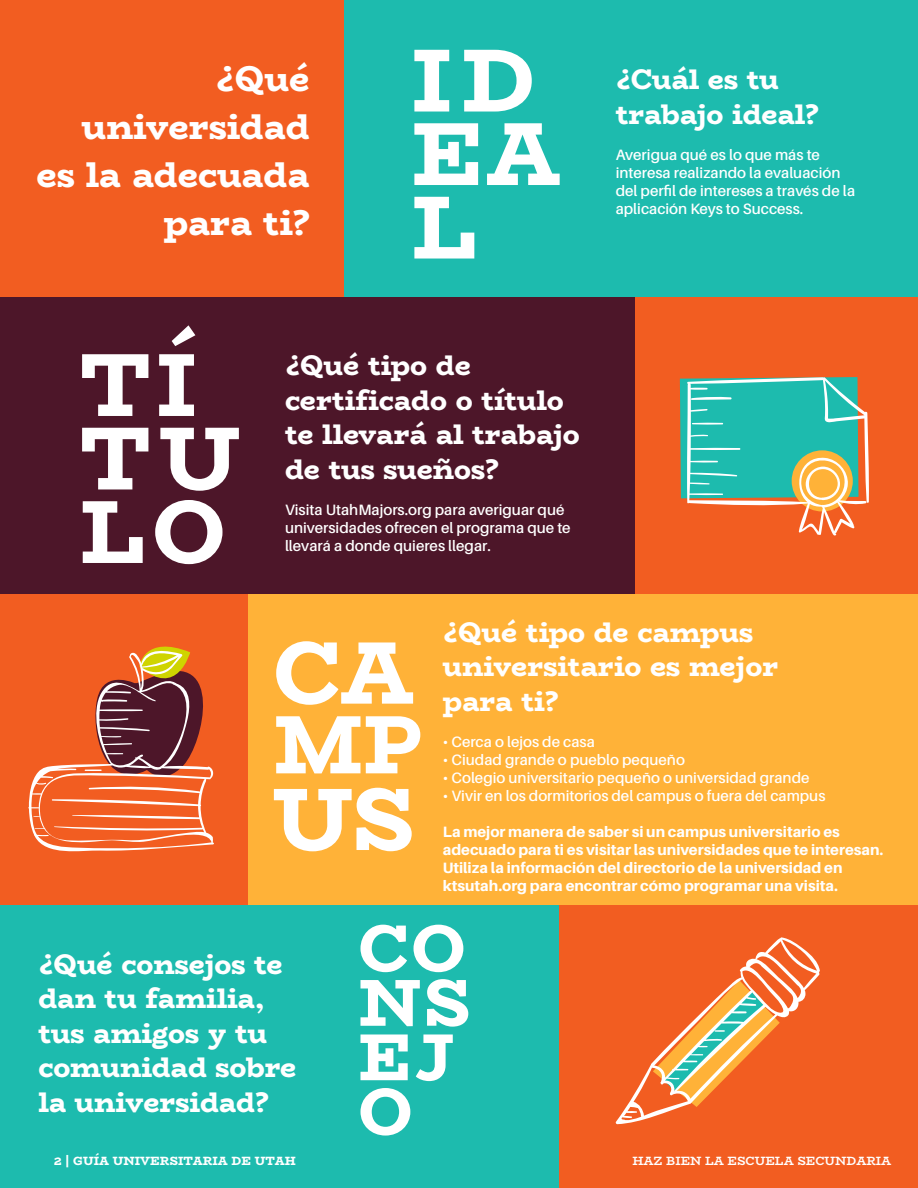
<style>
.page{position:relative;width:918px;height:1188px;background:#fff}
.page>*{position:absolute;margin:0;border:0;box-sizing:border-box;transform-origin:0 0}
.Large_Header_-_white{font:800 36px/48px "Bio Rhyme";color:#fff;text-align:right}
.Subheader_-_black{font:800 28.5px/34.5px "Bio Rhyme";color:#fff}
.Chart_text{font:600 15px/18px "Aileron";color:#fff}
.Chart_text-2{font:800 15px/18px "Aileron";color:#fff}
.t1{font:700 12px "Bio Rhyme";color:#fff}
.t2{font:800 12px "Bio Rhyme";color:#fff}
</style>
<div class="page">
<div style="left:0;top:905px;width:560px;height:283px;background:#1dbbae"></div>
<div style="left:560px;top:905px;width:358px;height:283px;background:#f25d21"></div>
<div style="left:634px;top:297px;width:284px;height:297px;background:#f25d21"></div>
<div style="left:0;top:594px;width:321px;height:311px;background:#f25d21"></div>
<div style="left:344px;top:0;width:574px;height:297px;background:#1dbbae"></div>
<div style="left:0;top:297px;width:634px;height:297px;background:#4d1629"></div>
<div style="left:248px;top:594px;width:670px;height:311px;background:#ffb238"></div>
<div style="left:0;top:0;width:344px;height:297px;background:#f25d21"></div>
<svg style="left:274px;top:788px;width:138px;height:63px"></svg>
<svg style="left:276px;top:716px;width:144px;height:57px"></svg>
<svg style="left:276px;top:641px;width:137px;height:64px"></svg>
<svg style="left:680px;top:377px;width:189px;height:159px"></svg>
<svg style="left:28px;top:646px;width:186px;height:206px"></svg>
<svg style="left:616px;top:937px;width:204px;height:187px"></svg>
<svg style="left:414px;top:197px;width:60px;height:62px"></svg>
<svg style="left:414px;top:123px;width:146px;height:62px"></svg>
<svg style="left:414px;top:50px;width:118px;height:62px"></svg>
<svg style="left:83px;top:500px;width:140px;height:64px"></svg>
<svg style="left:82px;top:428px;width:157px;height:63px"></svg>
<svg style="left:82px;top:325px;width:113px;height:91px"></svg>
<svg style="left:360px;top:1088px;width:50px;height:48px"></svg>
<svg style="left:360px;top:1034px;width:93px;height:47px"></svg>
<svg style="left:360px;top:979px;width:108px;height:48px"></svg>
<svg style="left:360px;top:925px;width:103px;height:47px"></svg>
<p class="Large_Header_-_white" style="left:37px;top:53px;width:274px">¿Qué universidad es la adecuada para ti?</p>
<p class="Subheader_-_black" style="left:616px;top:61px;width:204px">¿Cuál es tu trabajo ideal?</p>
<p class="Chart_text" style="left:616px;top:146px;width:241px">Averigua qué es lo que más te interesa realizando la evaluación del perfil de intereses a través de la aplicación Keys to Success.</p>
<p class="Subheader_-_black" style="left:285px;top:347px;width:296px">¿Qué tipo de certificado o título te llevará al trabajo de tus sueños?</p>
<p class="Chart_text" style="left:285px;top:501px;width:287px">Visita UtahMajors.org para averiguar qué universidades ofrecen el programa que te llevará a donde quieres llegar.</p>
<p class="Subheader_-_black" style="left:38px;top:946px;width:260px">¿Qué consejos te dan tu familia, tus amigos y tu comunidad sobre la universidad?</p>
<p class="t2" style="left:54px;top:1151px;width:243px">2 | GUÍA UNIVERSITARIA DE UTAH</p>
<p class="Subheader_-_black" style="left:443px;top:614px;width:337px">¿Qué tipo de campus universitario es mejor para ti?</p>
<p class="Chart_text" style="left:443px;top:733px;width:154px">• Cerca o lejos de casa</p>
<p class="Chart_text" style="left:443px;top:751px;width:244px">• Ciudad grande o pueblo pequeño</p>
<p class="Chart_text" style="left:443px;top:769px;width:368px">• Colegio universitario pequeño o universidad grande</p>
<p class="Chart_text" style="left:443px;top:787px;width:384px">• Vivir en los dormitorios del campus o fuera del campus</p>
<p class="Chart_text-2" style="left:443px;top:823px;width:442px">La mejor manera de saber si un campus universitario es adecuado para ti es visitar las universidades que te interesan.<br>Utiliza la información del directorio de la universidad en ktsutah.org para encontrar cómo programar una visita.</p>
<p class="t1" style="left:632px;top:1151px;width:260px">HAZ BIEN LA ESCUELA SECUNDARIA</p>
</div>
